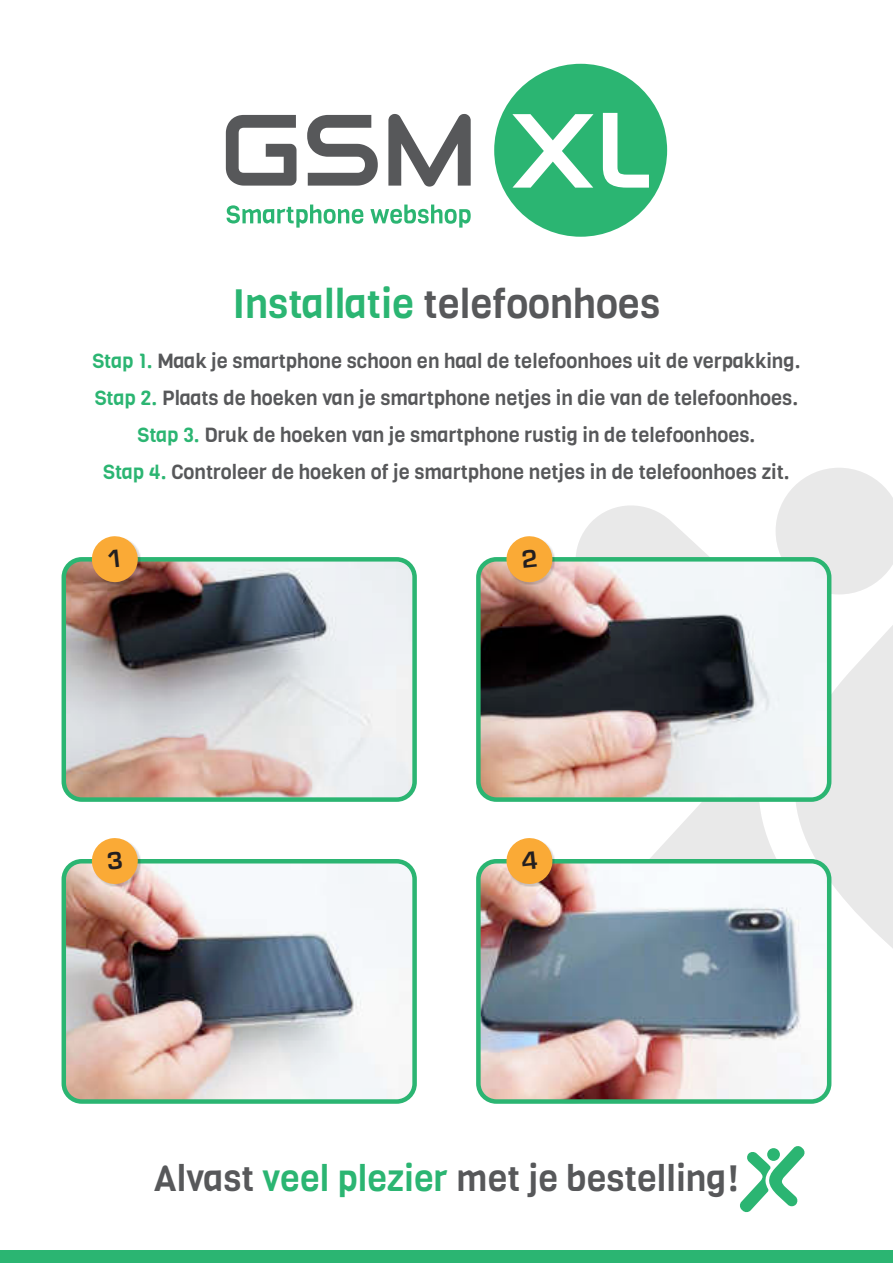
<style>
.page{position:relative;width:893px;height:1263px;background:#fff}
.page>*{position:absolute;margin:0;border:0;box-sizing:border-box;transform-origin:0 0}
.t1{font:40.35px "Viga";color:#57585a}
.t2{font:36px "Viga";color:#57585a}
.t3{font:20.1px/36.9px "Viga";color:#57585a;text-align:center}
.s1{color:#2bb572}
</style>
<div class="page">
<svg style="left:576px;top:468px;width:316px;height:623px;fill:#e9e9e9"></svg>
<img style="left:67px;top:562px;width:345px;height:235px">
<div style="left:62px;top:557px;width:355px;height:245px;border:4px solid #2bb572;border-radius:18px"></div>
<img style="left:67px;top:864px;width:345px;height:235px">
<div style="left:62px;top:859px;width:355px;height:245px;border:4px solid #2bb572;border-radius:18px"></div>
<img style="left:481px;top:559px;width:348px;height:240px">
<div style="left:476px;top:557px;width:355px;height:245px;border:4px solid #2bb572;border-radius:18px"></div>
<img style="left:481px;top:861px;width:348px;height:238px">
<div style="left:476px;top:859px;width:355px;height:245px;border:4px solid #2bb572;border-radius:18px"></div>
<svg style="left:226px;top:115px;width:70px;height:71px"></svg>
<svg style="left:307px;top:115px;width:71px;height:71px"></svg>
<svg style="left:388px;top:114px;width:83px;height:73px"></svg>
<svg style="left:494px;top:64px;width:173px;height:173px"></svg>
<svg style="left:227px;top:205px;width:136px;height:23px"></svg>
<svg style="left:370px;top:205px;width:101px;height:23px"></svg>
<div style="left:94px;top:538px;width:46px;height:47px;background:#231f20;opacity:.2"></div>
<div style="left:509px;top:538px;width:46px;height:47px;background:#231f20;opacity:.2"></div>
<div style="left:509px;top:840px;width:46px;height:46px;background:#231f20;opacity:.2"></div>
<div style="left:94px;top:840px;width:46px;height:46px;background:#231f20;opacity:.2"></div>
<svg style="left:740px;top:1146px;width:65px;height:67px"></svg>
<div style="left:0;top:1250px;width:893px;height:13px;background:#2bb572"></div>
<svg style="left:91px;top:536px;width:48px;height:47px;background:#eaa952"></svg>
<svg style="left:505px;top:536px;width:49px;height:47px;background:#f3b560"></svg>
<svg style="left:91px;top:838px;width:48px;height:47px;background:#f5b660"></svg>
<svg style="left:505px;top:838px;width:49px;height:47px;background:#edad59"></svg>
<h1 class="t1" style="left:233px;top:286px;width:429px"><span class="s1">Installatie</span> telefoonhoes</h1>
<p class="t3" style="left:92px;top:343px;width:710px"><span class="s1">Stap 1.</span> Maak je smartphone schoon en haal de telefoonhoes uit de verpakking.<br><span class="s1">Stap 2.</span> Plaats de hoeken van je smartphone netjes in die van de telefoonhoes.<br><span class="s1">Stap 3.</span> Druk de hoeken van je smartphone rustig in de telefoonhoes.<br><span class="s1">Stap 4.</span> Controleer de hoeken of je smartphone netjes in de telefoonhoes zit.</p>
<h2 class="t2" style="left:154px;top:1163px;width:586px">Alvast <span class="s1">veel plezier</span> met je bestelling!</h2>
</div>
